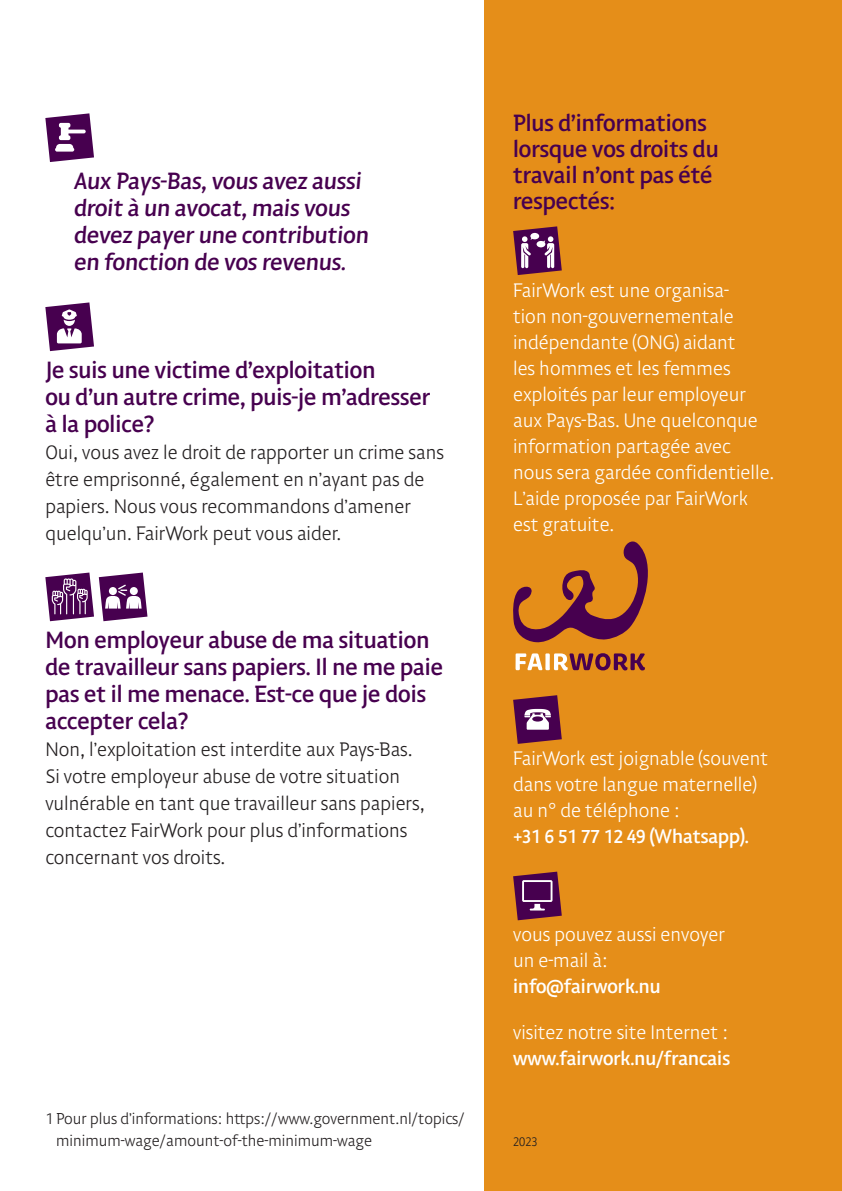
<style>
.page{position:relative;width:842px;height:1191px;background:#fff}
.page>*{position:absolute;margin:0;border:0;box-sizing:border-box;transform-origin:0 0}
.t1{font:700 25.2px/27px "Adam BP Text";color:#47004f}
.t2{font:100 21px/26px "Adam BP Text";color:#fff}
.t3{font:100 21px/27px "Adam BP Text";color:#231f20}
.t4{font:700 21px "Adam BP Text";color:#fff}
.t5{font:100 17px/21.2px "Adam BP Text";color:#231f20}
.t6{font:100 14px "Adam BP Text";color:#231f20}
</style>
<div class="page">
<svg style="left:45px;top:113px;width:49px;height:49px"></svg>
<svg style="left:45px;top:302px;width:49px;height:49px"></svg>
<svg style="left:45px;top:572px;width:102px;height:49px"></svg>
<div style="left:485px;top:0;width:357px;height:1191px;background:#e58e19"></div>
<svg style="left:513px;top:226px;width:49px;height:49px"></svg>
<svg style="left:513px;top:541px;width:135px;height:101px"></svg>
<svg style="left:515px;top:653px;width:130px;height:17px"></svg>
<svg style="left:513px;top:695px;width:49px;height:49px"></svg>
<svg style="left:513px;top:871px;width:49px;height:49px"></svg>
<p class="t1" style="left:74px;top:167px;width:299px">Aux Pays-Bas, vous avez aussi droit à un avocat, mais vous devez payer une contribution en fonction de vos revenus.</p>
<p class="t1" style="left:45px;top:356px;width:386px">Je suis une victime d’exploitation<br>ou d’un autre crime, puis-je m’adresser à la police?</p>
<p class="t3" style="left:45px;top:438px;width:400px">Oui, vous avez le droit de rapporter un crime sans être emprisonné, également en n’ayant pas de papiers. Nous vous recommandons d’amener quelqu’un. FairWork peut vous aider.</p>
<p class="t1" style="left:45px;top:626px;width:399px">Mon employeur abuse de ma situation de travailleur sans papiers. Il ne me paie pas et il me menace. Est-ce que je dois accepter cela?</p>
<p class="t3" style="left:45px;top:735px;width:381px">Non, l’exploitation est interdite aux Pays-Bas.<br>Si votre employeur abuse de votre situation vulnérable en tant que travailleur sans papiers, contactez FairWork pour plus d’informations concernant vos droits.</p>
<p class="t5" style="left:56px;top:1108px;width:410px;text-indent:-11px">1 Pour plus d’informations: https://www.government.nl/topics/ minimum-wage/amount-of-the-minimum-wage</p>
<p class="t1" style="left:513px;top:110px;width:207px;line-height:26px">Plus d’informations lorsque vos droits du travail n’ont pas été respectés:</p>
<p class="t2" style="left:513px;top:277px;width:263px">FairWork est une organisa-<br>tion non-gouvernementale indépendante (ONG) aidant<br>les hommes et les femmes exploités par leur employeur aux Pays-Bas. Une quelconque information partagée avec nous sera gardée confidentielle.<br>L’aide proposée par FairWork est gratuite.</p>
<p class="t2" style="left:513px;top:745px;width:257px">FairWork est joignable (souvent dans votre langue maternelle) au n° de téléphone :</p>
<p class="t4" style="left:513px;top:823px;width:237px">+31 6 51 77 12 49 (Whatsapp).</p>
<p class="t2" style="left:513px;top:921px;width:213px">vous pouvez aussi envoyer un e-mail à:</p>
<p class="t4" style="left:513px;top:973px;width:149px">info@fairwork.nu</p>
<p class="t2" style="left:513px;top:1019px;width:216px">visitez notre site Internet :</p>
<p class="t4" style="left:513px;top:1045px;width:218px">www.fairwork.nu/francais</p>
<p class="t6" style="left:513px;top:1132px;width:26px">2023</p>
</div>
